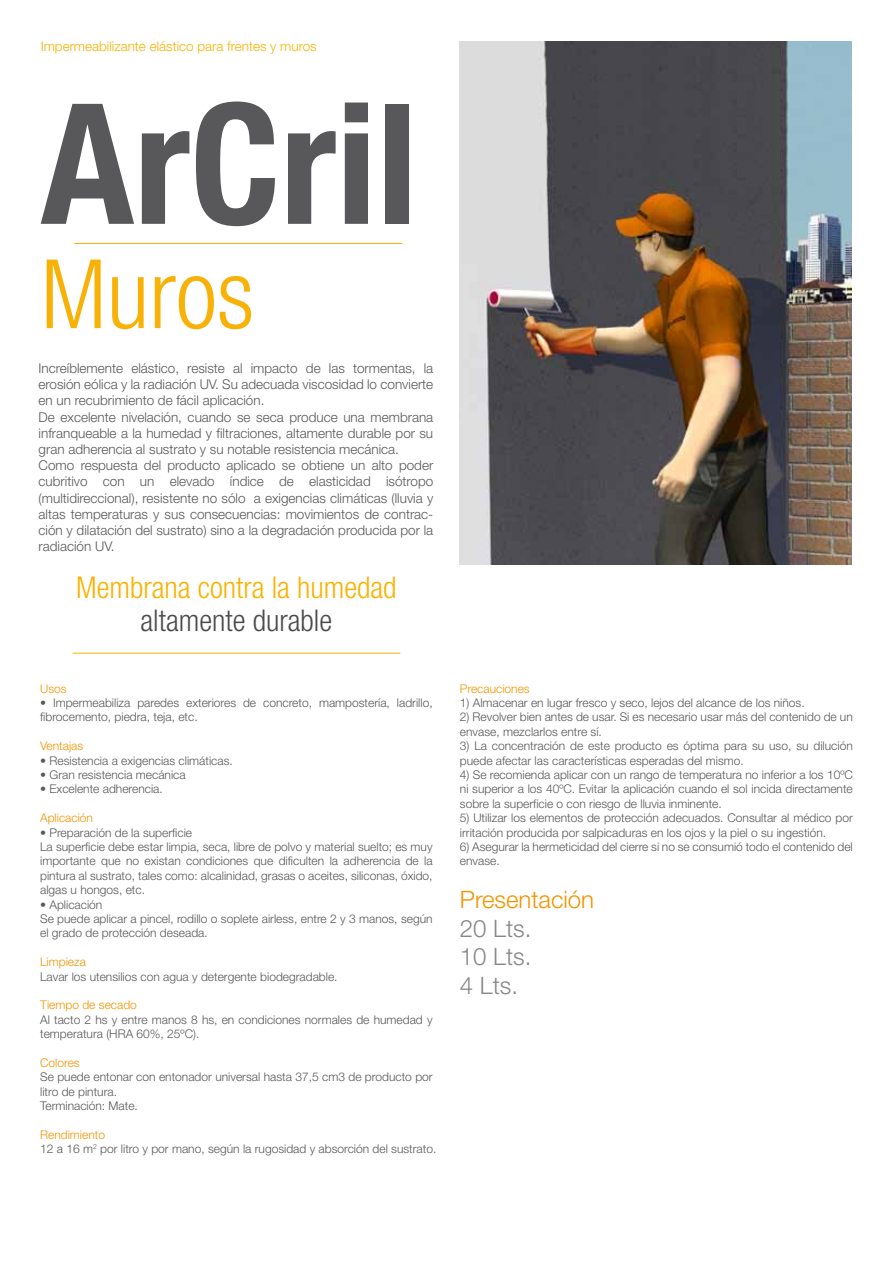
<style>
.page{position:relative;width:893px;height:1263px;background:#fff}
.page>*{position:absolute;margin:0;border:0;box-sizing:border-box;transform-origin:0 0}
.t1{font:700 condensed 168px "Helvetica Neue";color:#58585a}
.t2{font:300 condensed 96px "Helvetica Neue";color:#f8b207}
.t3{font:300 condensed 30px "Helvetica Neue";color:#f9b200}
.t4{font:300 condensed 30px "Helvetica Neue";color:#4b4b4d}
.t5{font:300 24px/28.8px "Helvetica Neue";color:#87888a;text-align:justify}
.t6{font:300 24px "Helvetica Neue";color:#f39400}
.t7{font:300 13.5px/16.2px "Helvetica Neue";color:#58585a}
.t8{font:300 13.5px "Helvetica Neue";color:#f9b200}
.t9{font:300 12px/14.4px "Helvetica Neue";color:#58585a}
.t10{font:300 12px "Helvetica Neue";color:#f39400}
.s1{color:#f39400}
</style>
<div class="page">
<hr style="left:72px;top:653px;width:328px;height:1px;background:#f9b200">
<hr style="left:75px;top:243px;width:327px;height:1px;background:#f9b200">
<img style="left:460px;top:42px;width:392px;height:522px">
<p class="t8" style="left:41px;top:38px;width:278px">Impermeabilizante elástico para frentes y muros</p>
<h1 class="t1" style="left:41px;top:62px;width:378px">ArCril</h1>
<h2 class="t2" style="left:41px;top:239px;width:215px">Muros</h2>
<p class="t7" style="left:39px;top:360px;width:396px">Increíblemente elástico, resiste al impacto de las tormentas, la erosión eólica y la radiación UV. Su adecuada viscosidad lo convierte en un recubrimiento de fácil aplicación.<br>De excelente nivelación, cuando se seca produce una membrana infranqueable a la humedad y filtraciones, altamente durable por su gran adherencia al sustrato y su notable resistencia mecánica.<br>Como respuesta del producto aplicado se obtiene un alto poder cubritivo con un elevado índice de elasticidad isótropo (multidireccional), resistente no sólo a exigencias climáticas (lluvia y altas temperaturas y sus consecuencias: movimientos de contrac&shy;ción y dilatación del sustrato) sino a la degradación producida por la radiación UV.</p>
<h3 class="t3" style="left:76px;top:571px;width:322px">Membrana contra la humedad</h3>
<h3 class="t4" style="left:141px;top:604px;width:193px">altamente durable</h3>
<p class="t10" style="left:40px;top:681px;width:28px">Usos</p>
<p class="t9" style="left:40px;top:695px;width:394px">• Impermeabiliza paredes exteriores de concreto, mampostería, ladrillo, fibrocemento, piedra, teja, etc.</p>
<p class="t10" style="left:40px;top:738px;width:45px">Ventajas</p>
<p class="t9" style="left:40px;top:753px;width:194px">• Resistencia a exigencias climáticas.</p>
<p class="t9" style="left:40px;top:767px;width:147px">• Gran resistencia mecánica</p>
<p class="t9" style="left:40px;top:782px;width:124px">• Excelente adherencia.</p>
<p class="t10" style="left:40px;top:810px;width:54px">Aplicación</p>
<p class="t9" style="left:40px;top:825px;width:394px">• Preparación de la superficie<br>La superficie debe estar limpia, seca, libre de polvo y material suelto; es muy importante que no existan condiciones que dificulten la adherencia de la pintura al sustrato, tales como: alcalinidad, grasas o aceites, siliconas, óxido, algas u hongos, etc.</p>
<p class="t9" style="left:40px;top:897px;width:394px">• Aplicación<br>Se puede aplicar a pincel, rodillo o soplete airless, entre 2 y 3 manos, según el grado de protección deseada.</p>
<p class="t10" style="left:40px;top:954px;width:47px">Limpieza</p>
<p class="t9" style="left:40px;top:969px;width:299px">Lavar los utensilios con agua y detergente biodegradable.</p>
<p class="t10" style="left:40px;top:998px;width:98px">Tiempo de secado</p>
<p class="t9" style="left:40px;top:1012px;width:394px">Al tacto 2 hs y entre manos 8 hs, en condiciones normales de humedad y temperatura (HRA 60%, 25ºC).</p>
<p class="t10" style="left:40px;top:1055px;width:41px">Colores</p>
<p class="t9" style="left:40px;top:1070px;width:394px">Se puede entonar con entonador universal hasta 37,5 cm3 de producto por litro de pintura.<br>Terminación: Mate.</p>
<p class="t9" style="left:40px;top:1127px;width:398px"><span class="s1">Rendimiento<br></span>12 a 16 m<sup>2</sup> por litro y por mano, según la rugosidad y absorción del sustrato.</p>
<p class="t10" style="left:460px;top:681px;width:71px">Precauciones</p>
<p class="t9" style="left:460px;top:695px;width:346px">1) Almacenar en lugar fresco y seco, lejos del alcance de los niños.</p>
<p class="t9" style="left:460px;top:710px;width:394px">2) Revolver bien antes de usar. Si es necesario usar más del contenido de un envase, mezclarlos entre sí.</p>
<p class="t9" style="left:460px;top:738px;width:394px">3) La concentración de este producto es óptima para su uso, su dilución puede afectar las características esperadas del mismo.</p>
<p class="t9" style="left:460px;top:767px;width:394px;text-align:justify">4) Se recomienda aplicar con un rango de temperatura no inferior a los 10ºC ni superior a los 40ºC. Evitar la aplicación cuando el sol incida directamente sobre la superficie o con riesgo de lluvia inminente.</p>
<p class="t9" style="left:460px;top:810px;width:394px">5) Utilizar los elementos de protección adecuados. Consultar al médico por irritación producida por salpicaduras en los ojos y la piel o su ingestión.</p>
<p class="t9" style="left:460px;top:839px;width:394px">6) Asegurar la hermeticidad del cierre si no se consumió todo el contenido del envase.</p>
<h3 class="t6" style="left:460px;top:884px;width:136px">Presentación</h3>
<h3 class="t5" style="left:460px;top:913px;width:73px">20 Lts.<br>10 Lts.<br>4 Lts.</h3>
</div>
